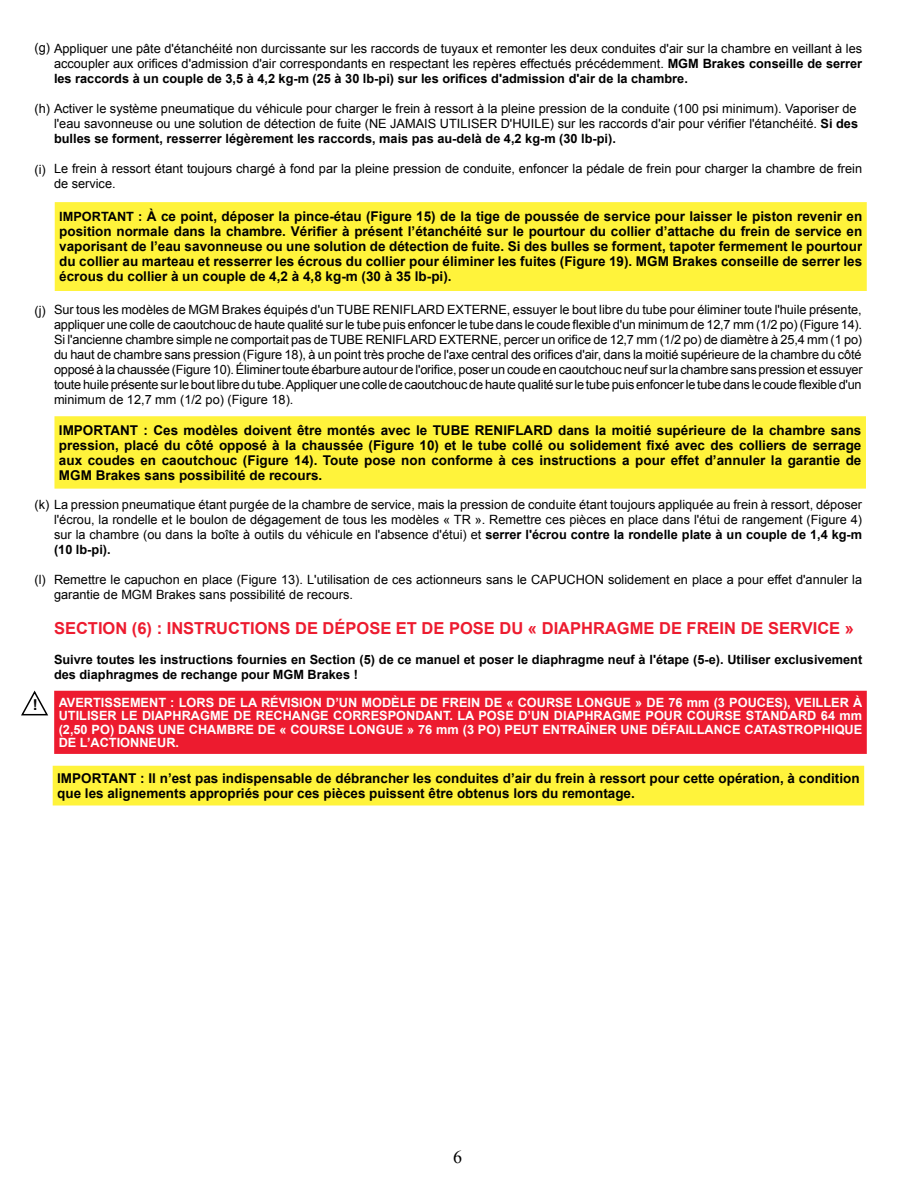
<style>
.page{position:relative;width:918px;height:1188px;background:#fff}
.page>*{position:absolute;margin:0;border:0;box-sizing:border-box;transform-origin:0 0}
.t1{font:18px "Times New Roman";color:#000}
.t2{font:700 16.5px "Arial";color:#ed1b2f}
.t3{font:700 15px "Arial";color:#000}
.t4{font:700 13.5px/15px "Arial";color:#000;text-align:justify}
.t5{font:12.75px/15px "Arial";color:#000}
.t6{font:700 12.75px/15px "Arial";color:#000}
.t7{font:700 12.75px/13.5px "Arial";color:#fff;text-align:justify}
.s1{font-weight:400}
.s2{font-weight:700}
.s3{font-size:12.75px}
</style>
<div class="page">
<svg style="left:21px;top:690px;width:28px;height:26px"></svg>
<div style="left:57px;top:418px;width:807px;height:68px;background:#fff33b"></div>
<div style="left:54px;top:416px;width:812px;height:73px;border:4px solid #fff33b"></div>
<div style="left:55px;top:768px;width:807px;height:35px;background:#fff33b"></div>
<div style="left:53px;top:766px;width:811px;height:40px;border:4px solid #fff33b"></div>
<div style="left:56px;top:693px;width:809px;height:59px;background:#ed1b2f"></div>
<div style="left:54px;top:691px;width:813px;height:63px;border:4px solid #ed1b2f"></div>
<div style="left:57px;top:204px;width:808px;height:85px;background:#fff33b"></div>
<div style="left:55px;top:202px;width:812px;height:89px;border:4px solid #fff33b"></div>
<p class="t5" style="left:35px;top:41px;width:829px">(g) Appliquer une pâte d'étanchéité non durcissante sur les raccords de tuyaux et remonter les deux conduites d'air sur la chambre en veillant à les</p>
<p class="t6" style="left:54px;top:57px;width:810px"><span class="s1">accoupler aux orifices d'admission d'air correspondants en respectant les repères effectués précédemment.</span> MGM Brakes conseille de serrer les raccords à un couple de 3,5 à 4,2 kg-m (25 à 30 lb-pi) sur les orifices d'admission d'air de la chambre.</p>
<p class="t5" style="left:54px;top:116px;width:806px">l'eau savonneuse ou une solution de détection de fuite (NE JAMAIS UTILISER D'HUILE) sur les raccords d'air pour vérifier l'étanchéité. <span class="s2">Si des bulles se forment, resserrer légèrement les raccords, mais pas au-delà de 4,2 kg-m (30 lb-pi).</span></p>
<p class="t5" style="left:54px;top:161px;width:810px">Le frein à ressort étant toujours chargé à fond par la pleine pression de conduite, enfoncer la pédale de frein pour charger la chambre de frein de service.</p>
<p class="t5" style="left:35px;top:101px;width:824px">(h) Activer le système pneumatique du véhicule pour charger le frein à ressort à la pleine pression de la conduite (100 psi minimum). Vaporiser de</p>
<p class="t5" style="left:35px;top:162px;width:13px">(i)</p>
<p class="t5" style="left:35px;top:303px;width:13px">(j)</p>
<p class="t4" style="left:59px;top:210px;width:805px"><span class="s3">IMPORTANT :</span> À ce point, déposer la pince-étau (Figure 15) de la tige de poussée de service pour laisser le piston revenir en position normale dans la chambre. Vérifier à présent l’étanchéité sur le pourtour du collier d’attache du frein de service en vaporisant de l’eau savonneuse ou une solution de détection de fuite. Si des bulles se forment, tapoter fermement le pourtour du collier au marteau et resserrer les écrous du collier pour éliminer les fuites (Figure 19). MGM Brakes conseille de serrer les écrous du collier à un couple de 4,2 à 4,8 kg-m (30 à 35 lb-pi).</p>
<p class="t5" style="left:54px;top:302px;width:810px;text-align:justify">Sur tous les modèles de MGM Brakes équipés d'un TUBE RENIFLARD EXTERNE, essuyer le bout libre du tube pour éliminer toute l'huile présente, appliquer une colle de caoutchouc de haute qualité sur le tube puis enfoncer le tube dans le coude flexible d'un minimum de 12,7 mm (1/2 po) (Figure 14).<br>Si l'ancienne chambre simple ne comportait pas de TUBE RENIFLARD EXTERNE, percer un orifice de 12,7 mm (1/2 po) de diamètre à 25,4 mm (1 po) du haut de chambre sans pression (Figure 18), à un point très proche de l'axe central des orifices d'air, dans la moitié supérieure de la chambre du côté opposé à la chaussée (Figure 10). Éliminer toute ébarbure autour de l'orifice, poser un coude en caoutchouc neuf sur la chambre sans pression et essuyer toute huile présente sur le bout libre du tube. Appliquer une colle de caoutchouc de haute qualité sur le tube puis enfoncer le tube dans le coude flexible d'un minimum de 12,7 mm (1/2 po) (Figure 18).</p>
<p class="t4" style="left:59px;top:423px;width:804px">IMPORTANT : Ces modèles doivent être montés avec le TUBE RENIFLARD dans la moitié supérieure de la chambre sans pression, placé du côté opposé à la chaussée (Figure 10) et le tube collé ou solidement fixé avec des colliers de serrage aux coudes en caoutchouc (Figure 14). Toute pose non conforme à ces instructions a pour effet d’annuler la garantie de MGM Brakes sans possibilité de recours.</p>
<p class="t5" style="left:35px;top:497px;width:829px">(k) La pression pneumatique étant purgée de la chambre de service, mais la pression de conduite étant toujours appliquée au frein à ressort, déposer</p>
<p class="t5" style="left:35px;top:572px;width:13px">(l)</p>
<p class="t3" style="left:33px;top:694px;width:6px">!</p>
<p class="t5" style="left:54px;top:512px;width:810px;text-align:justify">l'écrou, la rondelle et le boulon de dégagement de tous les modèles « TR ». Remettre ces pièces en place dans l'étui de rangement (Figure 4) sur la chambre (ou dans la boîte à outils du véhicule en l'absence d'étui) et <span class="s2">serrer l'écrou contre la rondelle plate à un couple de 1,4 kg-m (10 lb-pi).</span></p>
<p class="t5" style="left:54px;top:572px;width:810px">Remettre le capuchon en place (Figure 13). L'utilisation de ces actionneurs sans le CAPUCHON solidement en place a pour effet d'annuler la garantie de MGM Brakes sans possibilité de recours.</p>
<p class="t2" style="left:54px;top:617px;width:802px">SECTION (6) : INSTRUCTIONS DE DÉPOSE ET DE POSE DU « DIAPHRAGME DE FREIN DE SERVICE »</p>
<p class="t6" style="left:54px;top:653px;width:810px">Suivre toutes les instructions fournies en Section (5) de ce manuel et poser le diaphragme neuf à l'étape (5-e). Utiliser exclusivement des diaphragmes de rechange pour MGM Brakes !</p>
<p class="t7" style="left:59px;top:696px;width:805px">AVERTISSEMENT : LORS DE LA RÉVISION D’UN MODÈLE DE FREIN DE « COURSE LONGUE » DE 76 mm (3 POUCES), VEILLER À UTILISER LE DIAPHRAGME DE RECHANGE CORRESPONDANT. LA POSE D’UN DIAPHRAGME POUR COURSE STANDARD 64 mm (2,50 PO) DANS UNE CHAMBRE DE « COURSE LONGUE » 76 mm (3 PO) PEUT ENTRAÎNER UNE DÉFAILLANCE CATASTROPHIQUE DE L’ACTIONNEUR.</p>
<p class="t4" style="left:57px;top:771px;width:804px">IMPORTANT : Il n’est pas indispensable de débrancher les conduites d’air du frein à ressort pour cette opération, à condition que les alignements appropriés pour ces pièces puissent être obtenus lors du remontage.</p>
<h1 class="t1" style="left:453px;top:1144px;width:10px">6</h1>
</div>
